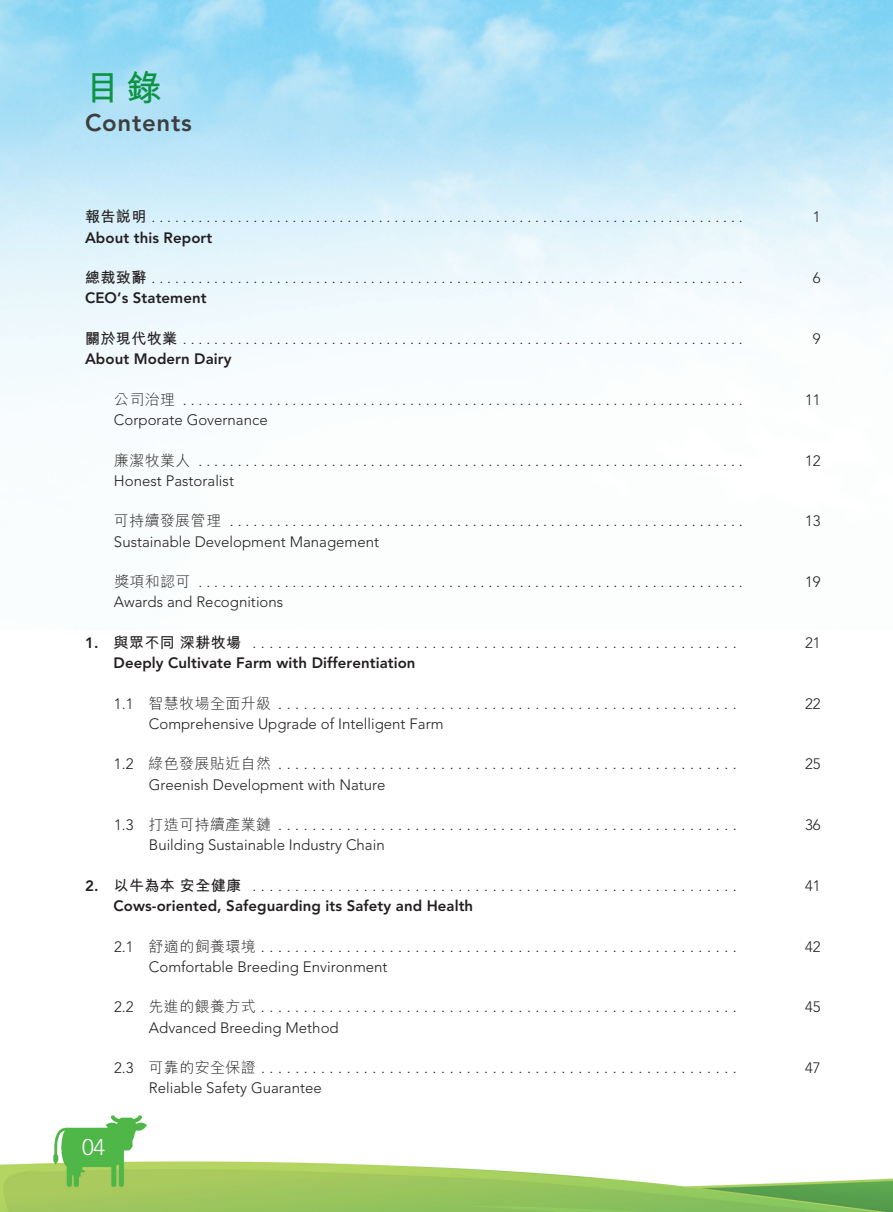
<style>
.page{position:relative;width:893px;height:1212px;background:#fff}
.page>*{position:absolute;margin:0;border:0;box-sizing:border-box;transform-origin:0 0}
.t1{font:700 36px "M Hei HK";color:#0d9344}
.t2{font:800 24px "Avenir LT Std";letter-spacing:.03em;color:#3e3e3f}
.t3{font:300 22.5px "Avenir LT Std";color:#fff}
.t4{font:300 15px "Avenir LT Std";color:#231f20}
.t5{font:800 15px "Avenir LT Std";letter-spacing:.005em;color:#231f20}
.s1{font-family:"M Hei HK";font-weight:700}
.s2{font-family:"M Hei HK"}
.s3{font-weight:800}
</style>
<div class="page">
<img style="left:0;top:0;width:893px;height:1212px">
<h1 class="t1" style="left:85px;top:62px;width:78px">目錄</h1>
<h2 class="t2" style="left:85px;top:109px;width:108px">Contents</h2>
<p class="t4" style="left:85px;top:208px;width:659px"><span class="s1">報告說明</span> . . . . . . . . . . . . . . . . . . . . . . . . . . . . . . . . . . . . . . . . . . . . . . . . . . . . . . . . . . . . . . . . . . . . . . . . . . . .</p>
<p class="t4" style="left:813px;top:208px;width:9px">1</p>
<p class="t5" style="left:85px;top:229px;width:129px">About this Report</p>
<p class="t4" style="left:85px;top:269px;width:659px"><span class="s1">總裁致辭</span> . . . . . . . . . . . . . . . . . . . . . . . . . . . . . . . . . . . . . . . . . . . . . . . . . . . . . . . . . . . . . . . . . . . . . . . . . . . .</p>
<p class="t4" style="left:813px;top:269px;width:9px">6</p>
<p class="t5" style="left:85px;top:289px;width:123px">CEO’s Statement</p>
<p class="t4" style="left:85px;top:330px;width:659px"><span class="s1">關於現代牧業</span> . . . . . . . . . . . . . . . . . . . . . . . . . . . . . . . . . . . . . . . . . . . . . . . . . . . . . . . . . . . . . . . . . . . . . . . .</p>
<p class="t4" style="left:813px;top:330px;width:9px">9</p>
<p class="t5" style="left:85px;top:350px;width:148px">About Modern Dairy</p>
<p class="t4" style="left:114px;top:391px;width:630px"><span class="s2">公司治理</span> . . . . . . . . . . . . . . . . . . . . . . . . . . . . . . . . . . . . . . . . . . . . . . . . . . . . . . . . . . . . . . . . . . . . . . . .</p>
<p class="t4" style="left:805px;top:391px;width:17px">11</p>
<p class="t4" style="left:114px;top:411px;width:155px">Corporate Governance</p>
<p class="t4" style="left:114px;top:451px;width:630px"><span class="s2">廉潔牧業人</span> . . . . . . . . . . . . . . . . . . . . . . . . . . . . . . . . . . . . . . . . . . . . . . . . . . . . . . . . . . . . . . . . . . . . . .</p>
<p class="t4" style="left:805px;top:451px;width:17px">12</p>
<p class="t4" style="left:114px;top:472px;width:122px">Honest Pastoralist</p>
<p class="t4" style="left:114px;top:512px;width:630px"><span class="s2">可持續發展管理</span> . . . . . . . . . . . . . . . . . . . . . . . . . . . . . . . . . . . . . . . . . . . . . . . . . . . . . . . . . . . . . . . . . .</p>
<p class="t4" style="left:805px;top:512px;width:17px">13</p>
<p class="t4" style="left:114px;top:532px;width:267px">Sustainable Development Management</p>
<p class="t4" style="left:114px;top:573px;width:630px"><span class="s2">獎項和認可</span> . . . . . . . . . . . . . . . . . . . . . . . . . . . . . . . . . . . . . . . . . . . . . . . . . . . . . . . . . . . . . . . . . . . . . .</p>
<p class="t4" style="left:805px;top:573px;width:17px">19</p>
<p class="t4" style="left:114px;top:593px;width:171px">Awards and Recognitions</p>
<p class="t4" style="left:85px;top:634px;width:653px"><span class="s3">1.</span> <span class="s1">與眾不同深耕牧場</span> . . . . . . . . . . . . . . . . . . . . . . . . . . . . . . . . . . . . . . . . . . . . . . . . . . . . . . . . .</p>
<p class="t4" style="left:805px;top:634px;width:17px">21</p>
<p class="t5" style="left:114px;top:654px;width:303px">Deeply Cultivate Farm with Differentiation</p>
<p class="t4" style="left:114px;top:694px;width:624px">1.1 <span class="s2">智慧牧場全面升級</span> . . . . . . . . . . . . . . . . . . . . . . . . . . . . . . . . . . . . . . . . . . . . . . . . . . . . . .</p>
<p class="t4" style="left:805px;top:694px;width:17px">22</p>
<p class="t4" style="left:149px;top:715px;width:296px">Comprehensive Upgrade of Intelligent Farm</p>
<p class="t4" style="left:114px;top:755px;width:624px">1.2 <span class="s2">綠色發展貼近自然</span> . . . . . . . . . . . . . . . . . . . . . . . . . . . . . . . . . . . . . . . . . . . . . . . . . . . . . .</p>
<p class="t4" style="left:805px;top:755px;width:17px">25</p>
<p class="t4" style="left:149px;top:775px;width:238px">Greenish Development with Nature</p>
<p class="t4" style="left:114px;top:816px;width:624px">1.3 <span class="s2">打造可持續產業鏈</span> . . . . . . . . . . . . . . . . . . . . . . . . . . . . . . . . . . . . . . . . . . . . . . . . . . . . . .</p>
<p class="t4" style="left:805px;top:816px;width:17px">36</p>
<p class="t4" style="left:149px;top:836px;width:237px">Building Sustainable Industry Chain</p>
<p class="t4" style="left:85px;top:877px;width:653px"><span class="s3">2.</span> <span class="s1">以牛為本安全健康</span> . . . . . . . . . . . . . . . . . . . . . . . . . . . . . . . . . . . . . . . . . . . . . . . . . . . . . . . . .</p>
<p class="t4" style="left:805px;top:877px;width:17px">41</p>
<p class="t5" style="left:114px;top:897px;width:361px">Cows-oriented, Safeguarding its Safety and Health</p>
<p class="t4" style="left:114px;top:937px;width:624px">2.1 <span class="s2">舒適的飼養環境</span> . . . . . . . . . . . . . . . . . . . . . . . . . . . . . . . . . . . . . . . . . . . . . . . . . . . . . . . .</p>
<p class="t4" style="left:805px;top:937px;width:17px">42</p>
<p class="t4" style="left:149px;top:958px;width:240px">Comfortable Breeding Environment</p>
<p class="t4" style="left:114px;top:998px;width:624px">2.2 <span class="s2">先進的餵養方式</span> . . . . . . . . . . . . . . . . . . . . . . . . . . . . . . . . . . . . . . . . . . . . . . . . . . . . . . . .</p>
<p class="t4" style="left:805px;top:998px;width:17px">45</p>
<p class="t4" style="left:149px;top:1018px;width:191px">Advanced Breeding Method</p>
<p class="t4" style="left:114px;top:1059px;width:624px">2.3 <span class="s2">可靠的安全保證</span> . . . . . . . . . . . . . . . . . . . . . . . . . . . . . . . . . . . . . . . . . . . . . . . . . . . . . . . .</p>
<p class="t4" style="left:805px;top:1059px;width:17px">47</p>
<p class="t4" style="left:149px;top:1079px;width:174px">Reliable Safety Guarantee</p>
<h3 class="t3" style="left:82px;top:1134px;width:24px">04</h3>
</div>
